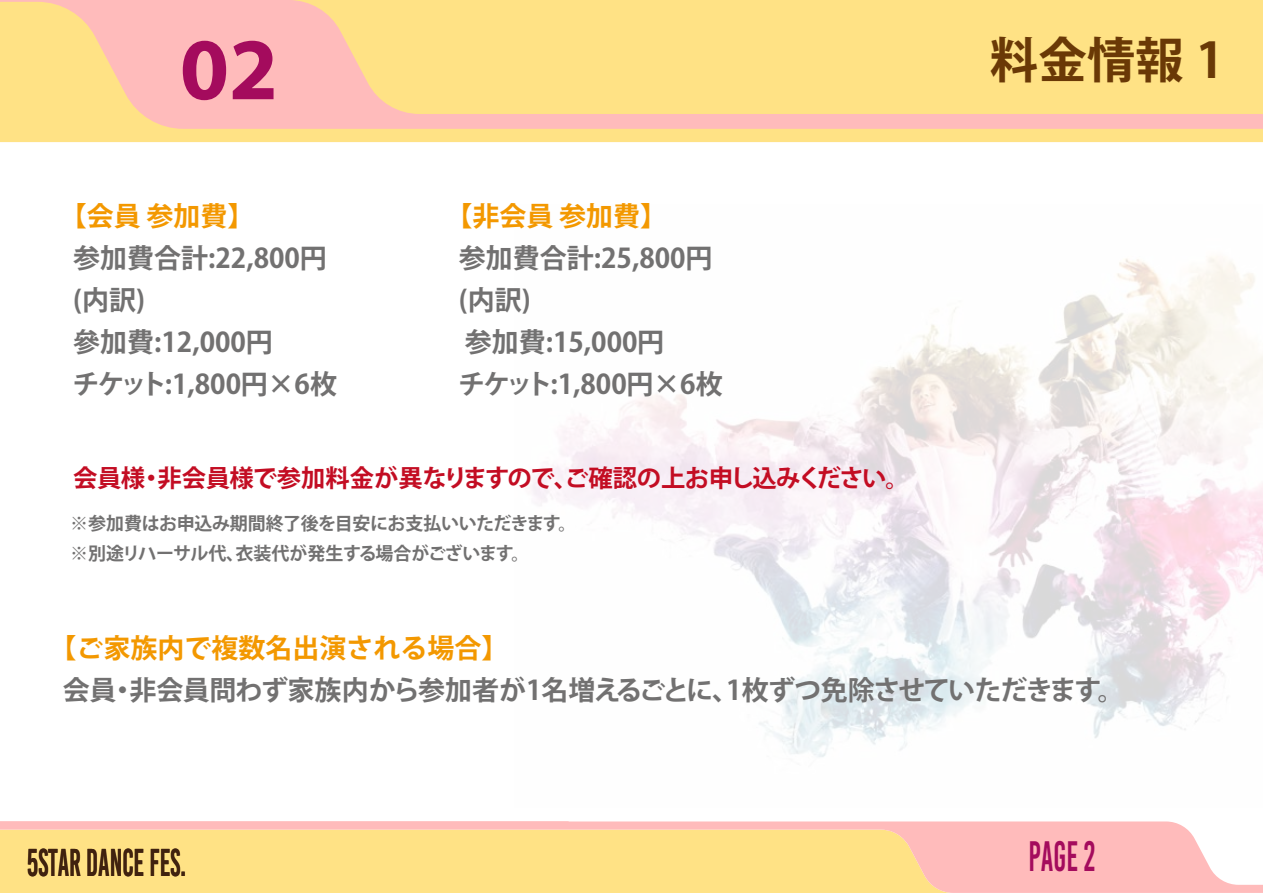
<style>
.page{position:relative;width:1263px;height:893px;background:#fff}
.page>*{position:absolute;margin:0;border:0;box-sizing:border-box;transform-origin:0 0}
.t1{font:700 48.6px "Koz Go Pr 6 N";color:#6a3906}
.t2{font:42.45px "Bebas Kai";color:#a40b5d;scale:.71 1}
.t3{font:38.7px "Bebas Kai";color:#40220f;scale:.71 1}
.t4{font:700 27px/42px "Koz Go Pr 6 N";color:#727171}
.t5{font:700 27px "Koz Go Pr 6 N";letter-spacing:-.03em;color:#727171}
.t6{font:700 27px "Koz Go Pr 6 N";color:#f39800}
.t7{font:700 24.3px "Koz Go Pr 6 N";letter-spacing:-.02em;color:#c30d23}
.t8{font:700 18px/30px "Koz Go Pr 6 N";letter-spacing:-.02em;color:#727171}
</style>
<div class="page">
<svg style="left:0;top:2px;width:1263px;height:140px;background:#fed891"></svg>
<svg style="left:0;top:821px;width:1263px;height:72px;background:#ffd79c"></svg>
<img style="left:532px;top:256px;width:731px;height:501px">
<svg style="left:183px;top:41px;width:43px;height:59px;background:#c64e80"></svg>
<svg style="left:233px;top:41px;width:41px;height:58px;background:#cc5986"></svg>
<p class="t6" style="left:60px;top:201px;width:196px">【会員 参加費】</p>
<p class="t4" style="left:72px;top:238px;width:266px">参加費合計:22,800円(内訳)<br>參加費:12,000円<br>チケット:1,800円×6枚</p>
<p class="t6" style="left:445px;top:201px;width:223px">【非会員 参加費】</p>
<p class="t4" style="left:458px;top:238px;width:266px">参加費合計:25,800円(内訳)<br>参加費:15,000円<br>チケット:1,800円×6枚</p>
<p class="t7" style="left:73px;top:465px;width:838px">会員様・非会員様で参加料金が異なりますので、ご確認の上お申し込みください。</p>
<p class="t8" style="left:70px;top:509px;width:508px">※参加費はお申込み期間終了後を目安にお支払いいただきます。※別途リハーサル代、衣装代が発生する場合がございます。</p>
<h1 class="t1" style="left:990px;top:33px;width:236px">料金情報 1</h1>
<p class="t6" style="left:49px;top:633px;width:460px">【ご家族内で複数名出演される場合】</p>
<p class="t5" style="left:63px;top:675px;width:1063px">会員・非会員問わず家族内から参加者が1名増えるごとに、1枚ずつ免除させていただきます。</p>
<h3 class="t3" style="left:27px;top:842px;width:226px">5STAR DANCE FES.</h3>
<h2 class="t2" style="left:1028px;top:834px;width:96px">page 2</h2>
</div>
